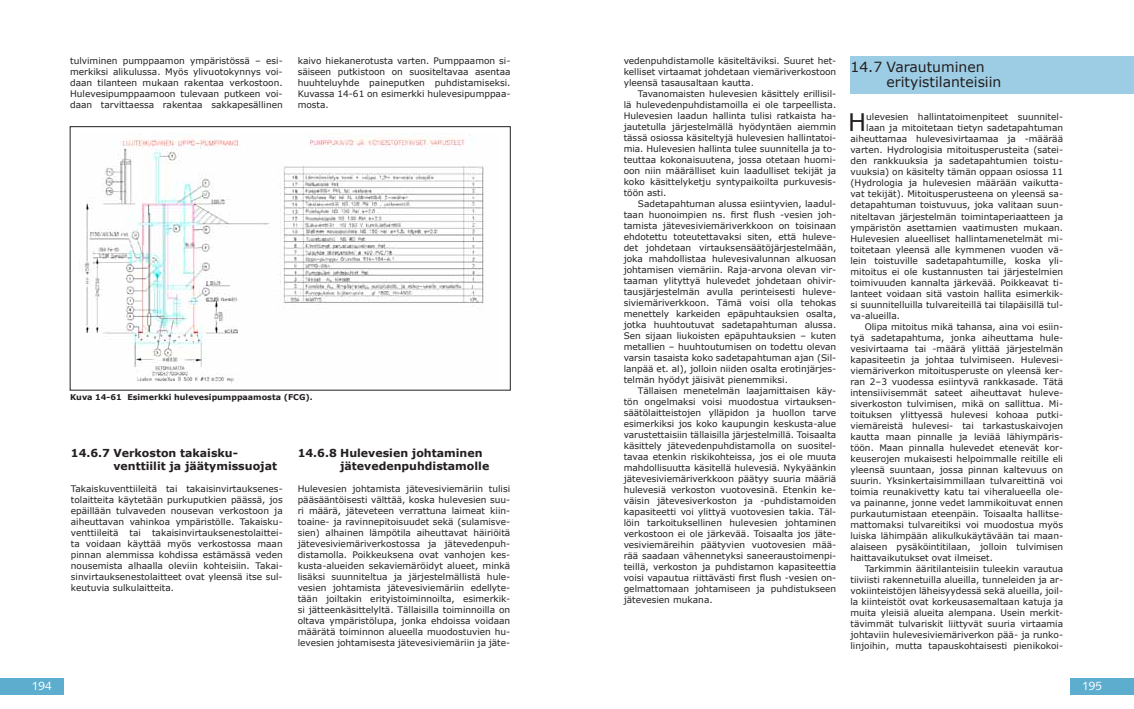
<style>
.page{position:relative;width:1134px;height:709px;background:#fff}
.page>*{position:absolute;margin:0;border:0;box-sizing:border-box;transform-origin:0 0}
.t1{font:24.1px "Verdana";color:#231f20}
.t2{font:14px/15px "Verdana";color:#231f20}
.t3{font:12px "Syntax";color:#fff}
.t4{font:700 11px/13px "Verdana";color:#231f20}
.t5{font:9px/11px "Verdana";color:#231f20;text-align:justify}
.t6{font:700 8px "Verdana";color:#231f20}
</style>
<div class="page">
<div style="left:0;top:678px;width:64px;height:16px;background:#5cadce"></div>
<div style="left:1070px;top:678px;width:64px;height:16px;background:#5cadce"></div>
<div style="left:850px;top:57px;width:284px;height:37px;background:#9dcde4"></div>
<div style="left:70px;top:126px;width:440px;height:264px;background:#fff;border:1px solid #231f20"></div>
<img style="left:79px;top:133px;width:407px;height:250px">
<p class="t5" style="left:70px;top:55px;width:214px">tulviminen pumppaamon ympäristössä – esi&shy;merkiksi alikulussa. Myös ylivuotokynnys voi&shy;daan tilanteen mukaan rakentaa verkostoon.<br>Hulevesipumppaamoon tulevaan putkeen voi&shy;daan tarvittaessa rakentaa sakkapesällinen</p>
<p class="t5" style="left:298px;top:54px;width:214px">kaivo hiekanerotusta varten. Pumppaamon si&shy;säiseen putkistoon on suositeltavaa asentaa huuhteluyhde paineputken puhdistamiseksi.<br>Kuvassa 14-61 on esimerkki hulevesipumppaa&shy;mosta.</p>
<p class="t6" style="left:70px;top:392px;width:244px">Kuva 14-61 Esimerkki hulevesipumppaamosta (FCG).</p>
<p class="t4" style="left:113px;top:445px;width:165px;text-indent:-43px">14.6.7 Verkoston takaisku&shy;venttiilit ja jäätymissuojat</p>
<p class="t5" style="left:71px;top:482px;width:213px">Takaiskuventtiileitä tai takaisinvirtauksenes&shy;tolaitteita käytetään purkuputkien päässä, jos epäillään tulvaveden nousevan verkostoon ja aiheuttavan vahinkoa ympäristölle. Takaisku&shy;venttiileitä tai takaisinvirtauksenestolaittei&shy;ta voidaan käyttää myös verkostossa maan pinnan alemmissa kohdissa estämässä veden nousemista alhaalla oleviin kohteisiin. Takai&shy;sinvirtauksenestolaitteet ovat yleensä itse sul&shy;keutuvia sulkulaitteita.</p>
<p class="t4" style="left:340px;top:445px;width:151px;text-indent:-43px">14.6.8 Hulevesien johtaminen jätevedenpuhdistamolle</p>
<p class="t5" style="left:298px;top:482px;width:214px">Hulevesien johtamista jätevesiviemäriin tulisi pääsääntöisesti välttää, koska hulevesien suu&shy;ri määrä, jäteveteen verrattuna laimeat kiin&shy;toaine- ja ravinnepitoisuudet sekä (sulamisve&shy;sien) alhainen lämpötila aiheuttavat häiriöitä jätevesiviemäriverkostossa ja jätevedenpuh&shy;distamolla. Poikkeuksena ovat vanhojen kes&shy;kusta-alueiden sekaviemäröidyt alueet, minkä lisäksi suunniteltua ja järjestelmällistä hule&shy;vesien johtamista jätevesiviemäriin edellyte&shy;tään joiltakin erityistoiminnoilta, esimerkik&shy;si jätteenkäsittelyltä. Tällaisilla toiminnoilla on oltava ympäristölupa, jonka ehdoissa voidaan määrätä toiminnon alueella muodostuvien hu&shy;levesien johtamisesta jätevesiviemäriin ja jäte-</p>
<p class="t5" style="left:624px;top:55px;width:214px">vedenpuhdistamolle käsiteltäviksi. Suuret het&shy;kelliset virtaamat johdetaan viemäriverkostoon yleensä tasausaltaan kautta.</p>
<p class="t5" style="left:624px;top:88px;width:214px;text-indent:14px">Tavanomaisten hulevesien käsittely erillisil&shy;lä hulevedenpuhdistamoilla ei ole tarpeellista.<br>Hulevesien laadun hallinta tulisi ratkaista ha&shy;jautetulla järjestelmällä hyödyntäen aiemmin tässä osiossa käsiteltyjä hulevesien hallintatoi&shy;mia. Hulevesien hallinta tulee suunnitella ja to&shy;teuttaa kokonaisuutena, jossa otetaan huomi&shy;oon niin määrälliset kuin laadulliset tekijät ja koko käsittelyketju syntypaikoilta purkuvesis&shy;töön asti.</p>
<p class="t5" style="left:624px;top:198px;width:214px;text-indent:14px">Sadetapahtuman alussa esiintyvien, laadul&shy;taan huonoimpien ns. first flush -vesien joh&shy;tamista jätevesiviemäriverkkoon on toisinaan ehdotettu toteutettavaksi siten, että huleve&shy;det johdetaan virtauksensäätöjärjestelmään, joka mahdollistaa hulevesivalunnan alkuosan johtamisen viemäriin. Raja-arvona olevan vir&shy;taaman ylityttyä hulevedet johdetaan ohivir&shy;tausjärjestelmän avulla perinteisesti huleve&shy;siviemäriverkkoon. Tämä voisi olla tehokas menettely karkeiden epäpuhtauksien osalta, jotka huuhtoutuvat sadetapahtuman alussa.<br>Sen sijaan liukoisten epäpuhtauksien – kuten metallien – huuhtoutumisen on todettu olevan varsin tasaista koko sadetapahtuman ajan (Sil&shy;lanpää et. al), jolloin niiden osalta erotinjärjes&shy;telmän hyödyt jäisivät pienemmiksi.</p>
<p class="t5" style="left:624px;top:384px;width:214px;text-indent:14px">Tällaisen menetelmän laajamittaisen käy&shy;tön ongelmaksi voisi muodostua virtauksen&shy;säätölaitteistojen ylläpidon ja huollon tarve esimerkiksi jos koko kaupungin keskusta-alue varustettaisiin tällaisilla järjestelmillä. Toisaalta käsittely jätevedenpuhdistamolla on suositel&shy;tavaa etenkin riskikohteissa, jos ei ole muuta mahdollisuutta käsitellä hulevesiä. Nykyäänkin jätevesiviemäriverkkoon päätyy suuria määriä hulevesiä verkoston vuotovesinä. Etenkin ke&shy;väisin jätevesiverkoston ja -puhdistamoiden kapasiteetti voi ylittyä vuotovesien takia. Täl&shy;löin tarkoituksellinen hulevesien johtaminen verkostoon ei ole järkevää. Toisaalta jos jäte&shy;vesiviemäreihin päätyvien vuotovesien mää&shy;rää saadaan vähennetyksi saneeraustoimenpi&shy;teillä, verkoston ja puhdistamon kapasiteettia voisi vapautua riittävästi first flush -vesien on&shy;gelmattomaan johtamiseen ja puhdistukseen jätevesien mukana.</p>
<h2 class="t2" style="left:886px;top:59px;width:117px;text-indent:-36px">14.7 Varautuminen erityistilanteisiin</h2>
<h1 class="t1" style="left:848px;top:107px;width:20px">H</h1>
<p class="t5" style="left:866px;top:111px;width:198px">ulevesien hallintatoimenpiteet suunnitel-</p>
<p class="t5" style="left:866px;top:122px;width:198px">laan ja mitoitetaan tietyn sadetapahtuman</p>
<p class="t5" style="left:850px;top:133px;width:214px">aiheuttamaa hulevesivirtaamaa ja -määrää</p>
<p class="t5" style="left:850px;top:144px;width:214px">varten. Hydrologisia mitoitusperusteita (satei-</p>
<p class="t5" style="left:850px;top:155px;width:214px">den rankkuuksia ja sadetapahtumien toistu-</p>
<p class="t5" style="left:850px;top:166px;width:214px">vuuksia) on käsitelty tämän oppaan osiossa 11</p>
<p class="t5" style="left:850px;top:177px;width:214px">(Hydrologia ja hulevesien määrään vaikutta-</p>
<p class="t5" style="left:850px;top:188px;width:214px">vat tekijät). Mitoitusperusteena on yleensä sa-</p>
<p class="t5" style="left:850px;top:199px;width:214px">detapahtuman toistuvuus, joka valitaan suun-</p>
<p class="t5" style="left:850px;top:210px;width:214px">niteltavan järjestelmän toimintaperiaatteen ja</p>
<p class="t5" style="left:850px;top:221px;width:214px">ympäristön asettamien vaatimusten mukaan.</p>
<p class="t5" style="left:850px;top:232px;width:214px">Hulevesien alueelliset hallintamenetelmät mi-</p>
<p class="t5" style="left:850px;top:243px;width:214px">toitetaan yleensä alle kymmenen vuoden vä-</p>
<p class="t5" style="left:850px;top:254px;width:214px">lein toistuville sadetapahtumille, koska yli-</p>
<p class="t5" style="left:850px;top:265px;width:214px">mitoitus ei ole kustannusten tai järjestelmien</p>
<p class="t5" style="left:850px;top:276px;width:214px">toimivuuden kannalta järkevää. Poikkeavat ti-</p>
<p class="t5" style="left:850px;top:287px;width:214px">lanteet voidaan sitä vastoin hallita esimerkik-</p>
<p class="t5" style="left:850px;top:298px;width:214px">si suunnitelluilla tulvareiteillä tai tilapäisillä tul-</p>
<p class="t5" style="left:850px;top:309px;width:51px">va-alueilla.</p>
<p class="t5" style="left:865px;top:320px;width:200px">Olipa mitoitus mikä tahansa, aina voi esiin-</p>
<p class="t5" style="left:850px;top:331px;width:214px">tyä sadetapahtuma, jonka aiheuttama hule-</p>
<p class="t5" style="left:850px;top:342px;width:214px">vesivirtaama tai -määrä ylittää järjestelmän</p>
<p class="t5" style="left:850px;top:353px;width:214px">kapasiteetin ja johtaa tulvimiseen. Hulevesi-</p>
<p class="t5" style="left:850px;top:364px;width:214px">viemäriverkon mitoitusperuste on yleensä ker-</p>
<p class="t5" style="left:850px;top:375px;width:214px">ran 2–3 vuodessa esiintyvä rankkasade. Tätä</p>
<p class="t5" style="left:850px;top:386px;width:214px">intensiivisemmät sateet aiheuttavat huleve-</p>
<p class="t5" style="left:850px;top:397px;width:214px">siverkoston tulvimisen, mikä on sallittua. Mi-</p>
<p class="t5" style="left:850px;top:408px;width:214px">toituksen ylittyessä hulevesi kohoaa putki-</p>
<p class="t5" style="left:850px;top:419px;width:214px">viemäreistä hulevesi- tai tarkastuskaivojen</p>
<p class="t5" style="left:850px;top:430px;width:214px">kautta maan pinnalle ja leviää lähiympäris-</p>
<p class="t5" style="left:850px;top:441px;width:214px">töön. Maan pinnalla hulevedet etenevät kor-</p>
<p class="t5" style="left:850px;top:452px;width:214px">keuserojen mukaisesti helpoimmalle reitille eli</p>
<p class="t5" style="left:850px;top:463px;width:214px">yleensä suuntaan, jossa pinnan kaltevuus on</p>
<p class="t5" style="left:850px;top:474px;width:214px">suurin. Yksinkertaisimmillaan tulvareittinä voi</p>
<p class="t5" style="left:850px;top:485px;width:214px">toimia reunakivetty katu tai viheralueella ole-</p>
<p class="t5" style="left:850px;top:496px;width:214px">va painanne, jonne vedet lammikoituvat ennen</p>
<p class="t5" style="left:850px;top:507px;width:214px">purkautumistaan eteenpäin. Toisaalta hallitse-</p>
<p class="t5" style="left:850px;top:518px;width:214px">mattomaksi tulvareitiksi voi muodostua myös</p>
<p class="t5" style="left:850px;top:529px;width:214px">luiska lähimpään alikulkukäytävään tai maan-</p>
<p class="t5" style="left:850px;top:540px;width:214px">alaiseen pysäköintitilaan, jolloin tulvimisen</p>
<p class="t5" style="left:850px;top:551px;width:144px">haittavaikutukset ovat ilmeiset.</p>
<p class="t5" style="left:865px;top:562px;width:200px">Tarkimmin ääritilanteisiin tuleekin varautua</p>
<p class="t5" style="left:850px;top:573px;width:214px">tiiviisti rakennetuilla alueilla, tunneleiden ja ar-</p>
<p class="t5" style="left:850px;top:584px;width:214px">vokiinteistöjen läheisyydessä sekä alueilla, joil-</p>
<p class="t5" style="left:850px;top:595px;width:214px">la kiinteistöt ovat korkeusasemaltaan katuja ja</p>
<p class="t5" style="left:850px;top:606px;width:214px">muita yleisiä alueita alempana. Usein merkit-</p>
<p class="t5" style="left:850px;top:617px;width:214px">tävimmät tulvariskit liittyvät suuria virtaamia</p>
<p class="t5" style="left:850px;top:628px;width:214px">johtaviin hulevesiviemäriverkon pää- ja runko-</p>
<p class="t5" style="left:850px;top:639px;width:214px">linjoihin, mutta tapauskohtaisesti pienikokoi-</p>
<h3 class="t3" style="left:32px;top:678px;width:22px">194</h3>
<h3 class="t3" style="left:1082px;top:678px;width:22px">195</h3>
</div>
